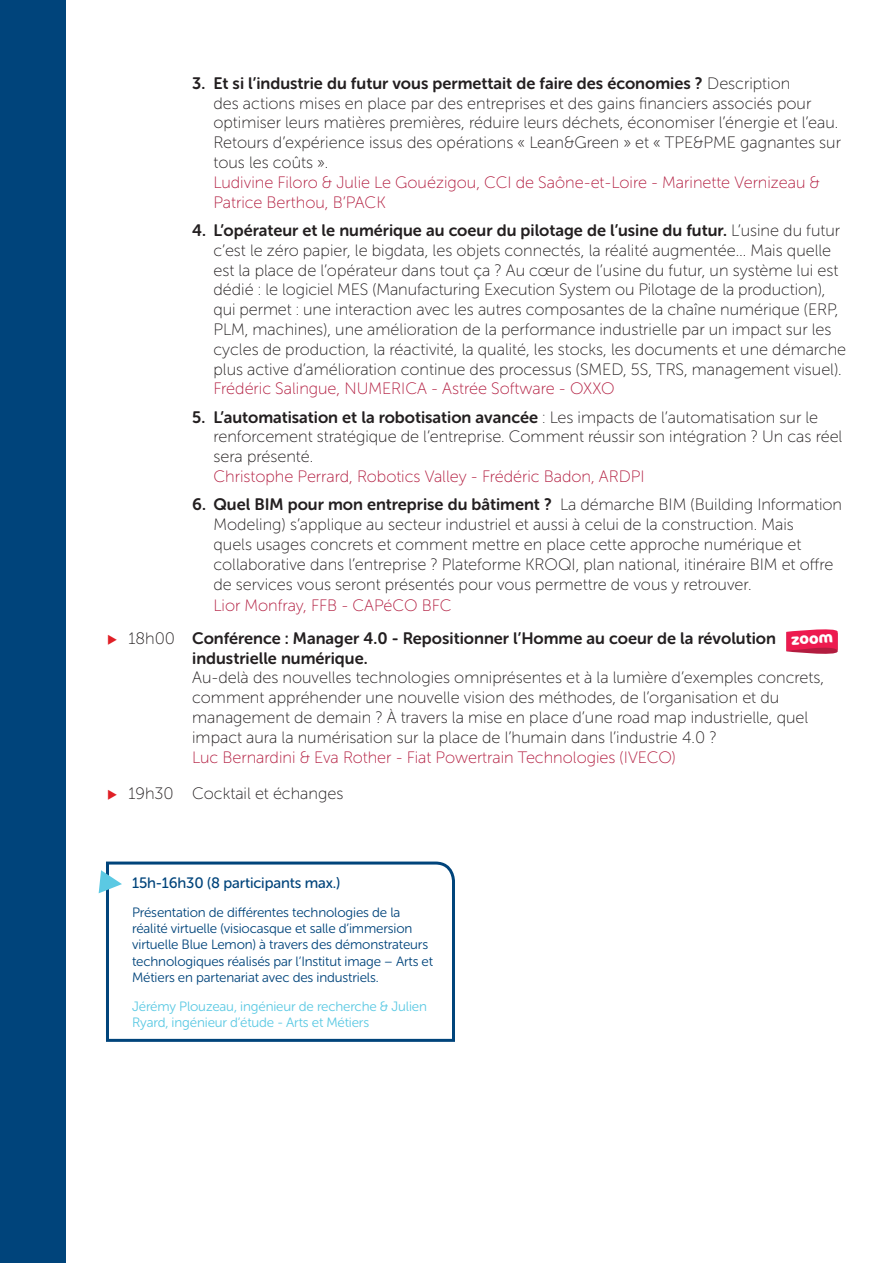
<style>
.page{position:relative;width:893px;height:1263px;background:#fff}
.page>*{position:absolute;margin:0;border:0;box-sizing:border-box;transform-origin:0 0}
.t1{font:16.5px/19.8px "Museo Sans Rounded 100";color:#231f20}
.t2{font:16.5px "Museo Sans Rounded 100";color:#b21c3f}
.t3{font:15px "Museo Sans Rounded 500";letter-spacing:-.01em;color:#00447b}
.t4{font:700 15px "Cocon";color:#fff}
.t5{font:13.5px/16.2px "Museo Sans Rounded 300";letter-spacing:-.01em;color:#00447b}
.t6{font:13.5px/16.2px "Museo Sans Rounded 300";letter-spacing:-.01em;color:#5bc9e3}
.s1{font-family:"Museo Sans Rounded 700"}
.s2{color:#b21c3f}
</style>
<div class="page">
<div style="left:0;top:0;width:66px;height:1263px;background:#00447b"></div>
<svg style="left:106px;top:861px;width:349px;height:181px"></svg>
<svg style="left:99px;top:870px;width:23px;height:23px"></svg>
<svg style="left:786px;top:629px;width:52px;height:25px"></svg>
<p class="t1" style="left:213px;top:73px;width:629px;text-indent:-21px"><span class="s1">3. Et si l’industrie du futur vous permettait de faire des économies ?</span> Description<br>des actions mises en place par des entreprises et des gains financiers associés pour optimiser leurs matières premières, réduire leurs déchets, économiser l’énergie et l’eau.<br>Retours d’expérience issus des opérations « Lean&amp;Green » et « TPE&amp;PME gagnantes sur tous les coûts ».<br><span class="s2">Ludivine Filoro &amp; Julie Le Gouézigou, CCI de Saône-et-Loire - Marinette Vernizeau &amp; Patrice Berthou, B’PACK</span></p>
<p class="t1" style="left:213px;top:221px;width:634px;text-indent:-21px"><span class="s1">4. L’opérateur et le numérique au coeur du pilotage de l’usine du futur.</span> L’usine du futur c’est le zéro papier, le bigdata, les objets connectés, la réalité augmentée… Mais quelle est la place de l’opérateur dans tout ça ? Au cœur de l’usine du futur, un système lui est dédié : le logiciel MES (Manufacturing Execution System ou Pilotage de la production), qui permet : une interaction avec les autres composantes de la chaîne numérique (ERP, PLM, machines), une amélioration de la performance industrielle par un impact sur les cycles de production, la réactivité, la qualité, les stocks, les documents et une démarche plus active d’amélioration continue des processus (SMED, 5S, TRS, management visuel).<br><span class="s2">Frédéric Salingue, NUMERICA - Astrée Software - OXXO</span></p>
<p class="t1" style="left:213px;top:407px;width:630px;text-indent:-21px"><span class="s1">5. L’automatisation et la robotisation avancée</span> : Les impacts de l’automatisation sur le renforcement stratégique de l’entreprise. Comment réussir son intégration ? Un cas réel sera présenté.<br><span class="s2">Christophe Perrard, Robotics Valley - Frédéric Badon, ARDPI</span></p>
<p class="t1" style="left:213px;top:495px;width:630px;text-indent:-21px"><span class="s1">6. Quel BIM pour mon entreprise du bâtiment ?</span> La démarche BIM (Building Information Modeling) s’applique au secteur industriel et aussi à celui de la construction. Mais<br>quels usages concrets et comment mettre en place cette approche numérique et collaborative dans l’entreprise ? Plateforme KROQI, plan national, itinéraire BIM et offre de services vous seront présentés pour vous permettre de vous y retrouver.</p>
<p class="t2" style="left:213px;top:597px;width:240px">Lior Monfray, FFB - CAPéCO BFC</p>
<p class="t1" style="left:192px;top:628px;width:633px;text-indent:-64px">18h00 <span class="s1">Conférence : Manager 4.0 - Repositionner l’Homme au coeur de la révolution industrielle numérique.<br></span>Au-delà des nouvelles technologies omniprésentes et à la lumière d’exemples concrets, comment appréhender une nouvelle vision des méthodes, de l’organisation et du management de demain ? À travers la mise en place d’une road map industrielle, quel impact aura la numérisation sur la place de l’humain dans l’industrie 4.0 ?<br><span class="s2">Luc Bernardini &amp; Eva Rother - Fiat Powertrain Technologies (IVECO)</span></p>
<p class="t1" style="left:128px;top:784px;width:216px">19h30 Cocktail et échanges</p>
<p class="t4" style="left:791px;top:630px;width:43px;rotate:-3deg">zoom</p>
<p class="t3" style="left:132px;top:875px;width:210px">15h-16h30 (8 participants max.)</p>
<p class="t5" style="left:132px;top:904px;width:302px">Présentation de différentes technologies de la réalité virtuelle (visiocasque et salle d’immersion virtuelle Blue Lemon) à travers des démonstrateurs technologiques réalisés par l’Institut image – Arts et Métiers en partenariat avec des industriels.</p>
<p class="t6" style="left:132px;top:998px;width:296px">Jérémy Plouzeau, ingénieur de recherche &amp; Julien<br>Ryard, ingénieur d’étude - Arts et Métiers</p>
</div>
